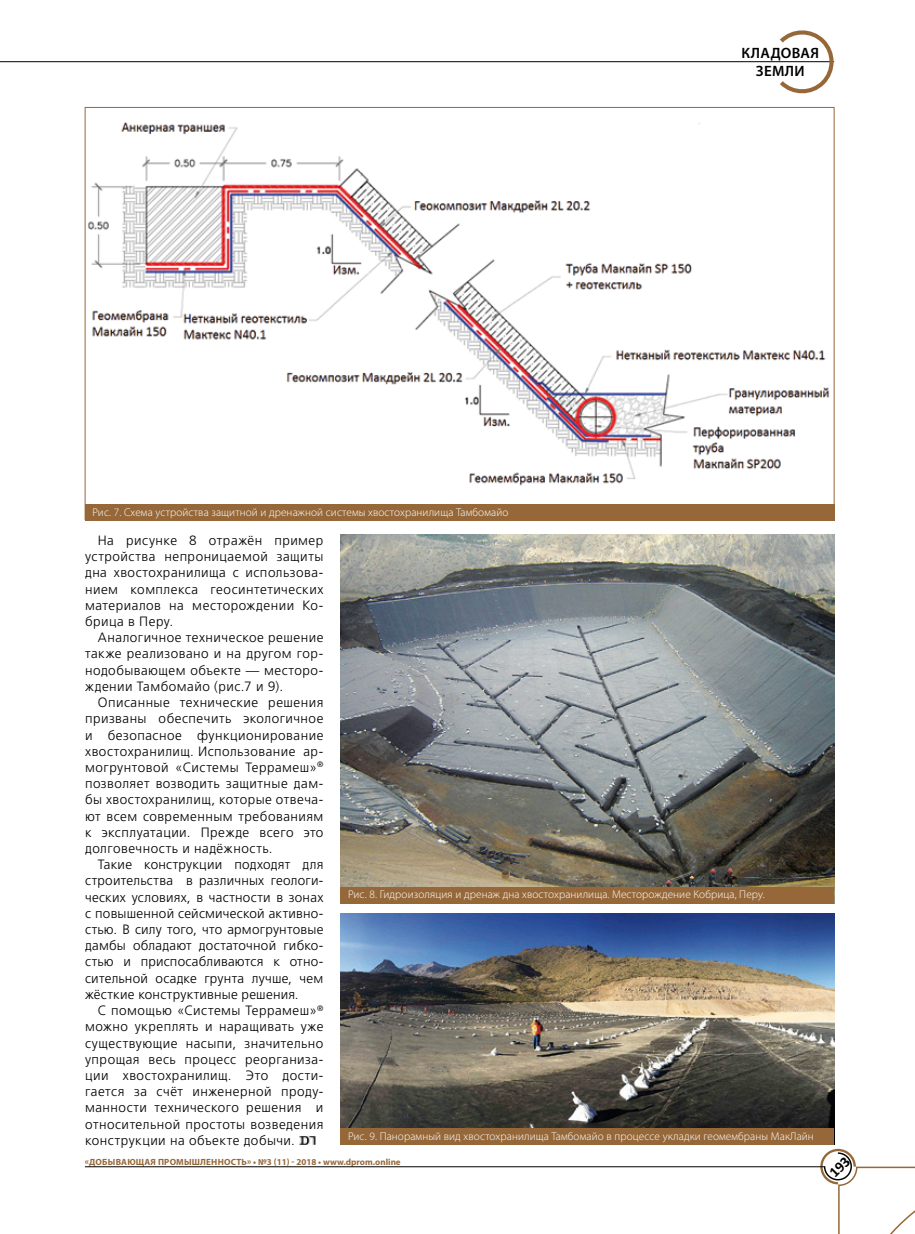
<style>
.page{position:relative;width:915px;height:1234px;background:#fff}
.page>*{position:absolute;margin:0;border:0;box-sizing:border-box;transform-origin:0 0}
.t1{font:600 15px/18px "Myriad Pro";letter-spacing:.02em;color:#000;text-align:center}
.t2{font:13.5px/16.2px "AG Foreigner Light C";letter-spacing:.035em;color:#000;text-align:justify}
.t3{font:300 11.25px "Myriad Pro";letter-spacing:.01em;color:#fff}
.t4{font:700 9px "Myriad Pro";letter-spacing:.02em;color:#966839}
</style>
<div class="page">
<hr style="left:85px;top:1166px;width:739px;height:1px;background:#000">
<hr style="left:0;top:61px;width:833px;height:1px;background:#000">
<svg style="left:779px;top:30px;width:56px;height:64px"></svg>
<img style="left:340px;top:534px;width:493px;height:353px">
<img style="left:340px;top:913px;width:493px;height:215px">
<img style="left:88px;top:122px;width:742px;height:364px">
<div style="left:85px;top:504px;width:749px;height:16px;background:#966839"></div>
<div style="left:340px;top:887px;width:493px;height:16px;background:#966839"></div>
<div style="left:340px;top:1128px;width:493px;height:16px;background:#966839"></div>
<img style="left:299px;top:1136px;width:17px;height:9px">
<svg style="left:820px;top:1148px;width:94px;height:85px"></svg>
<p class="t3" style="left:92px;top:506px;width:417px">Рис. 7. Схема устройства защитной и дренажной системы хвостохранилища Тамбомайо</p>
<p class="t1" style="left:741px;top:44px;width:79px">КЛАДОВАЯ<br>ЗЕМЛИ</p>
<p class="t2" style="left:85px;top:532px;width:240px;text-indent:13px">На рисунке 8 отражён пример устройства непроницаемой защиты дна хвостохранилища с использова&shy;нием комплекса геосинтетических материалов на месторождении Ко&shy;брица в Перу.</p>
<p class="t2" style="left:85px;top:629px;width:240px;text-indent:13px">Аналогичное техническое решение также реализовано и на другом гор&shy;нодобывающем объекте — месторо&shy;ждении Тамбомайо (рис.7 и 9).</p>
<p class="t2" style="left:85px;top:694px;width:240px;text-indent:13px">Описанные технические решения призваны обеспечить экологичное и безопасное функционирование хвостохранилищ. Использование ар&shy;могрунтовой «Системы Террамеш»<sup>® </sup>позволяет возводить защитные дам&shy;бы хвостохранилищ, которые отвеча&shy;ют всем современным требованиям к эксплуатации. Прежде всего это долговечность и надёжность.</p>
<p class="t2" style="left:85px;top:856px;width:240px;text-indent:13px">Такие конструкции подходят для строительства в различных геологи&shy;ческих условиях, в частности в зонах с повышенной сейсмической активно&shy;стью. В силу того, что армогрунтовые дамбы обладают достаточной гибко&shy;стью и приспосабливаются к отно&shy;сительной осадке грунта лучше, чем жёсткие конструктивные решения.</p>
<p class="t2" style="left:85px;top:1002px;width:240px;text-indent:13px">С помощью «Системы Террамеш»<sup>® </sup>можно укреплять и наращивать уже существующие насыпи, значительно упрощая весь процесс реорганиза&shy;ции хвостохранилищ. Это дости&shy;гается за счёт инженерной проду&shy;манности технического решения и относительной простоты возведения конструкции на объекте добычи.</p>
<p class="t3" style="left:348px;top:888px;width:418px">Рис. 8. Гидроизоляция и дренаж дна хвостохранилища. Месторождение Кобрица, Перу.</p>
<p class="t3" style="left:348px;top:1129px;width:467px">Рис. 9. Панорамный вид хвостохранилища Тамбомайо в процессе укладки геомембраны МакЛайн</p>
<p class="t4" style="left:85px;top:1155px;width:317px">«ДОБЫВАЮЩАЯ ПРОМЫШЛЕННОСТЬ» • №3 (11) - 2018 • www.dprom.online</p>
</div>
